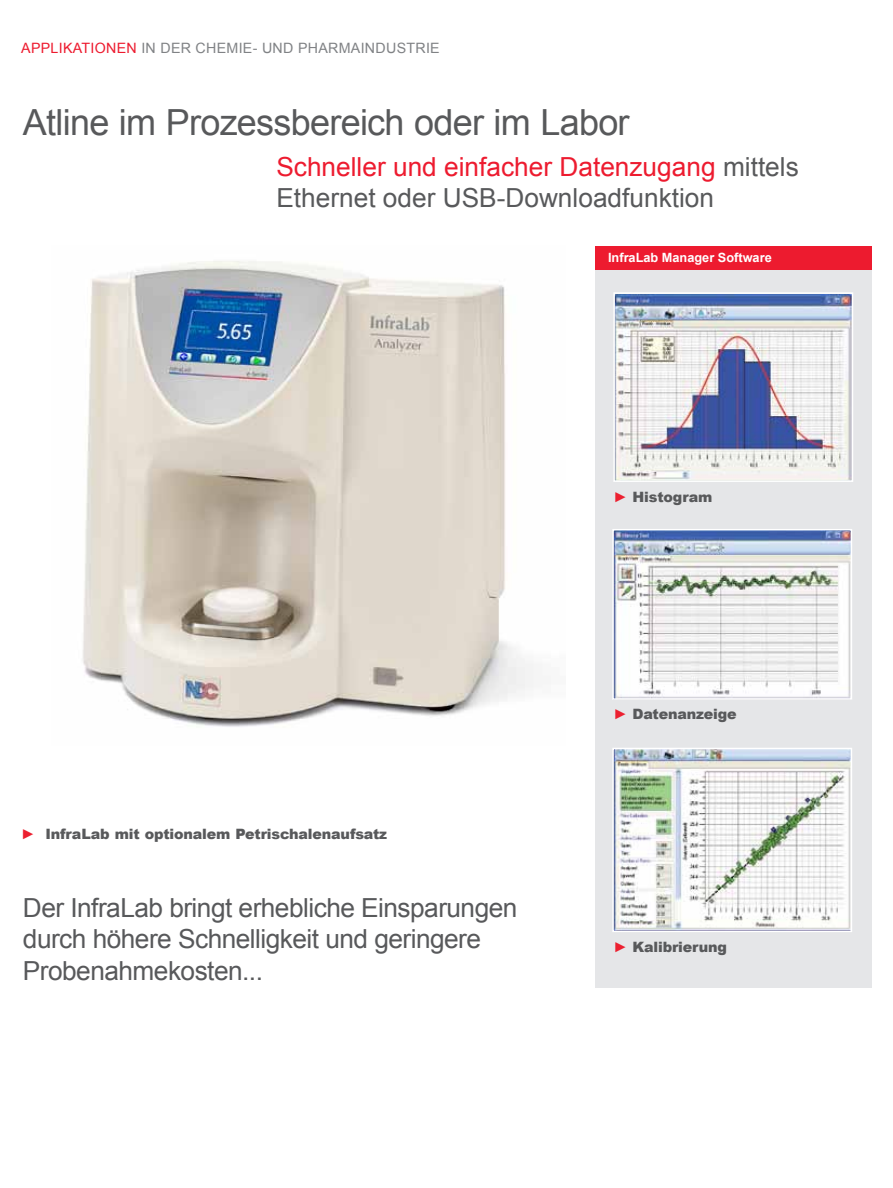
<style>
.page{position:relative;width:893px;height:1188px;background:#fff}
.page>*{position:absolute;margin:0;border:0;box-sizing:border-box;transform-origin:0 0}
.t1{font:36px "Arial";letter-spacing:-.02em;color:#58595b}
.t2{font:26.25px/31.5px "Arial";letter-spacing:-.02em;color:#58595b}
.t3{font:26.25px/31.5px "Arial";color:#58595b}
.t4{font:900 14.25px "Arial";letter-spacing:-.01em;color:#58595b}
.t5{font:14.25px "Arial";letter-spacing:.02em;color:#808285}
.t6{font:700 12.75px "Arial";color:#fff}
.s1{color:#ed1b2f}
.s2{color:#ec2030}
</style>
<div class="page">
<div style="left:595px;top:246px;width:277px;height:741px;background:#e5e6e8"></div>
<img style="left:82px;top:261px;width:452px;height:466px">
<div style="left:595px;top:246px;width:277px;height:24px;background:#ed1b2f"></div>
<img style="left:616px;top:295px;width:234px;height:184px">
<div style="left:613px;top:292px;width:240px;height:190px;border:2px solid #fff"></div>
<img style="left:615px;top:532px;width:234px;height:165px">
<div style="left:612px;top:529px;width:240px;height:171px;border:2px solid #fff"></div>
<img style="left:615px;top:751px;width:234px;height:178px">
<div style="left:612px;top:748px;width:240px;height:184px;border:2px solid #fff"></div>
<p class="t5" style="left:21px;top:39px;width:420px"><span class="s1">APPLIKATIONEN</span> IN DER CHEMIE- UND PHARMAINDUSTRIE</p>
<h1 class="t1" style="left:23px;top:99px;width:608px">Atline im Prozessbereich oder im Labor</h1>
<p class="t3" style="left:276px;top:151px;width:524px"><span class="s1">Schneller und einfacher Datenzugang</span> mittels<br>Ethernet oder USB-Downloadfunktion</p>
<p class="t6" style="left:608px;top:249px;width:165px">InfraLab Manager Software</p>
<p class="t4" style="left:613px;top:487px;width:101px"><span class="s2">►</span> Histogram</p>
<p class="t4" style="left:21px;top:824px;width:367px"><span class="s2">►</span> InfraLab mit optionalem Petrischalenaufsatz</p>
<p class="t2" style="left:23px;top:892px;width:496px">Der InfraLab bringt erhebliche Einsparungen durch höhere Schnelligkeit und geringere<br>Probenahmekosten...</p>
<p class="t4" style="left:613px;top:703px;width:125px"><span class="s2">►</span> Datenanzeige</p>
<p class="t4" style="left:613px;top:936px;width:115px"><span class="s2">►</span> Kalibrierung</p>
</div>
